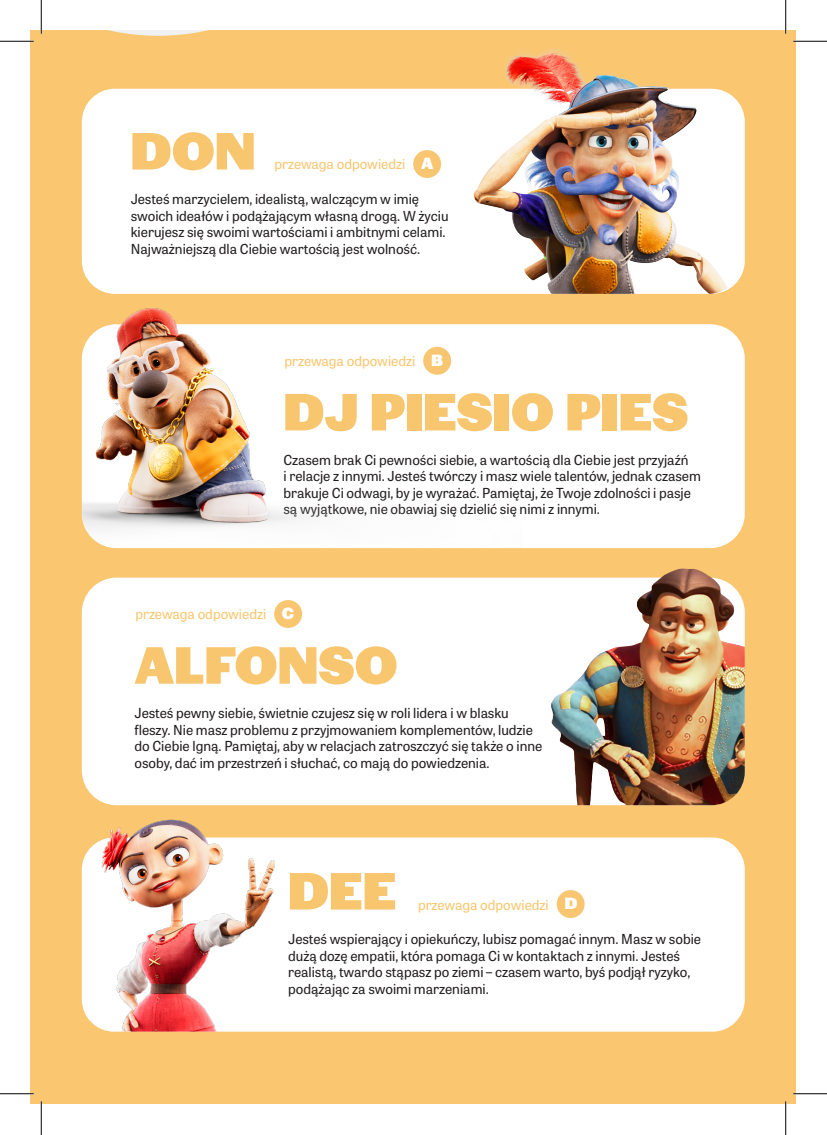
<style>
.page{position:relative;width:827px;height:1135px;background:#fff}
.page>*{position:absolute;margin:0;border:0;box-sizing:border-box;transform-origin:0 0}
.t1{font:55px "Halyard Display VF";color:#f9c670}
.t2{font:13.75px/16.5px "Tablet Gothic";color:#231f20}
.t3{font:13.75px "Tablet Gothic";color:#fac670}
.s1{font-family:"Halyard Display VF";font-size:17px;color:#fff}
</style>
<div class="page">
<div style="left:31px;top:31px;width:765px;height:1073px;background:#fac670"></div>
<div style="left:82px;top:324px;width:662px;height:224px;background:#fff;border-radius:35px"></div>
<div style="left:82px;top:578px;width:662px;height:227px;background:#fff;border-radius:35px"></div>
<img style="left:93px;top:48px;width:651px;height:246px">
<img style="left:93px;top:819px;width:643px;height:213px">
<div style="left:413px;top:150px;width:28px;height:28px;background:#f8c670;border-radius:50%"></div>
<div style="left:556px;top:890px;width:28px;height:28px;background:#f8c670;border-radius:50%"></div>
<div style="left:274px;top:600px;width:28px;height:28px;background:#f8c670;border-radius:50%"></div>
<img style="left:93px;top:308px;width:430px;height:240px">
<img style="left:533px;top:568px;width:211px;height:237px">
<svg style="left:31px;top:97px;width:62px;height:998px"></svg>
<svg style="left:112px;top:31px;width:92px;height:5px"></svg>
<hr style="left:0;top:40px;width:34px;height:2px;background:#fff">
<hr style="left:793px;top:40px;width:34px;height:2px;background:#fff">
<hr style="left:40px;top:0;width:2px;height:34px;background:#fff">
<hr style="left:40px;top:1101px;width:2px;height:34px;background:#fff">
<hr style="left:0;top:41px;width:34px;height:1px;background:#000">
<hr style="left:793px;top:41px;width:34px;height:1px;background:#000">
<hr style="left:0;top:1093px;width:34px;height:1px;background:#000">
<hr style="left:793px;top:1093px;width:34px;height:1px;background:#000">
<hr style="left:41px;top:0;width:1px;height:34px;background:#000">
<hr style="left:41px;top:1101px;width:1px;height:34px;background:#000">
<hr style="left:785px;top:0;width:1px;height:34px;background:#000">
<hr style="left:785px;top:1101px;width:1px;height:34px;background:#000">
<h1 class="t1" style="left:131px;top:112px;width:126px">DON</h1>
<p class="t2" style="left:131px;top:190px;width:319px">Jesteś marzycielem, idealistą, walczącym w imię swoich ideałów i podążającym własną drogą. W życiu kierujesz się swoimi wartościami i ambitnymi celami.<br>Najważniejszą dla Ciebie wartością jest wolność.</p>
<p class="t3" style="left:274px;top:155px;width:160px">przewaga odpowiedzi <span class="s1">A</span></p>
<p class="t3" style="left:284px;top:352px;width:160px">przewaga odpowiedzi <span class="s1">B</span></p>
<h1 class="t1" style="left:283px;top:373px;width:406px">DJ PIESIO PIES</h1>
<p class="t2" style="left:283px;top:451px;width:419px">Czasem brak Ci pewności siebie, a wartością dla Ciebie jest przyjaźń<br>i relacje z innymi. Jesteś twórczy i masz wiele talentów, jednak czasem brakuje Ci odwagi, by je wyrażać. Pamiętaj, że Twoje zdolności i pasje są wyjątkowe, nie obawiaj się dzielić się nimi z innymi.</p>
<p class="t3" style="left:135px;top:605px;width:160px">przewaga odpowiedzi <span class="s1">C</span></p>
<h1 class="t1" style="left:134px;top:626px;width:265px">ALFONSO</h1>
<p class="t2" style="left:134px;top:704px;width:409px">Jesteś pewny siebie, świetnie czujesz się w roli lidera i w blasku fleszy. Nie masz problemu z przyjmowaniem komplementów, ludzie do Ciebie lgną. Pamiętaj, aby w relacjach zatroszczyć się także o inne osoby, dać im przestrzeń i słuchać, co mają do powiedzenia.</p>
<h1 class="t1" style="left:288px;top:852px;width:110px">DEE</h1>
<p class="t2" style="left:288px;top:930px;width:414px">Jesteś wspierający i opiekuńczy, lubisz pomagać innym. Masz w sobie dużą dozę empatii, która pomaga Ci w kontaktach z innymi. Jesteś realistą, twardo stąpasz po ziemi – czasem warto, byś podjął ryzyko, podążając za swoimi marzeniami.</p>
<p class="t3" style="left:418px;top:895px;width:161px">przewaga odpowiedzi <span class="s1">D</span></p>
</div>
